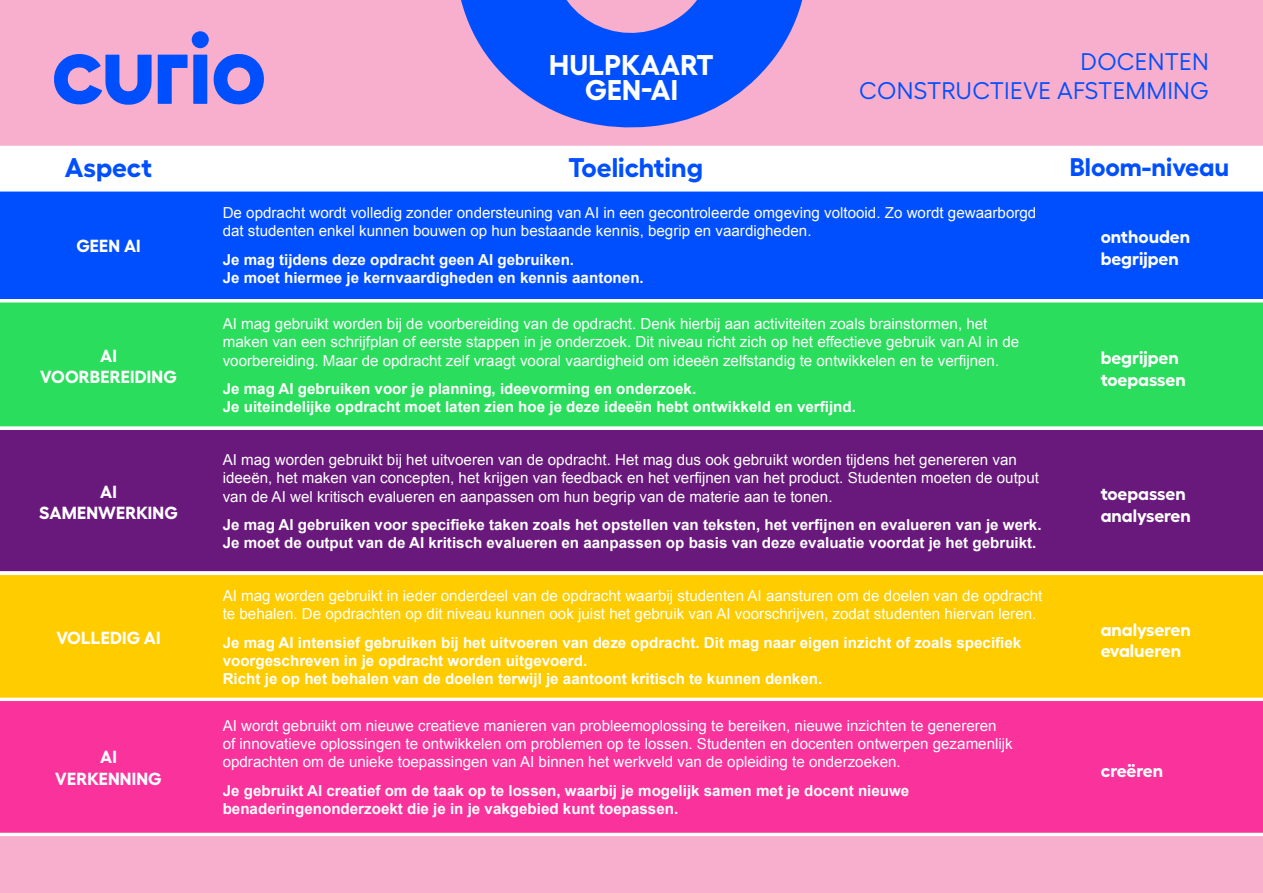
<style>
.page{position:relative;width:1263px;height:893px;background:#f8aecd}
.page>*{position:absolute;margin:0;border:0;box-sizing:border-box;transform-origin:0 0}
.t1{font:700 28.5px/24.5px "Fellix";letter-spacing:.01em;color:#fff;text-align:center}
.t2{font:700 27px "Fellix";color:#004fff}
.t3{font:700 25.5px "Fellix";color:#004fff}
.t4{font:24px/28.8px "Fellix";letter-spacing:.01em;color:#004fff;text-align:right}
.t5{font:700 18px/21.6px "Fellix";color:#fff}
.t6{font:700 17.55px/21px "Fellix";letter-spacing:.01em;color:#fff;text-align:center}
.t7{font:15.15px/18.1px "Arial";color:#fff}
.t8{font:700 15.15px/18.1px "Arial";color:#fff}
</style>
<div class="page">
<svg style="left:461px;top:0;width:342px;height:128px;fill:#004fff"></svg>
<svg style="left:213px;top:54px;width:51px;height:51px"></svg>
<svg style="left:54px;top:54px;width:98px;height:51px"></svg>
<svg style="left:158px;top:55px;width:49px;height:49px"></svg>
<div style="left:192px;top:31px;width:17px;height:17px;background:#004fff;border-radius:50%"></div>
<div style="left:0;top:146px;width:1263px;height:42px;background:#fff"></div>
<div style="left:0;top:188px;width:1263px;height:109px;background:#004fff"></div>
<div style="left:0;top:297px;width:1263px;height:128px;background:#2add5d"></div>
<div style="left:0;top:425px;width:1263px;height:145px;background:#69197c"></div>
<div style="left:0;top:570px;width:1263px;height:126px;background:#fc0"></div>
<svg style="left:0;top:696px;width:1263px;height:140px;background:#f93d9e"></svg>
<h2 class="t2" style="left:65px;top:146px;width:89px">Aspect</h2>
<p class="t6" style="left:76px;top:233px;width:66px">GEEN AI</p>
<p class="t6" style="left:40px;top:343px;width:138px">AI<br>VOORBEREIDING</p>
<p class="t6" style="left:39px;top:479px;width:140px">AI<br>SAMENWERKING</p>
<p class="t6" style="left:56px;top:625px;width:106px">VOLLEDIG AI</p>
<p class="t6" style="left:55px;top:745px;width:108px">AI<br>VERKENNING</p>
<h1 class="t1" style="left:549px;top:50px;width:166px">HULPKAART<br>GEN-AI</h1>
<h3 class="t4" style="left:859px;top:45px;width:351px">DOCENTEN<br>CONSTRUCTIEVE AFSTEMMING</h3>
<h2 class="t2" style="left:568px;top:146px;width:136px">Toelichting</h2>
<p class="t7" style="left:223px;top:203px;width:815px">De opdracht wordt volledig zonder ondersteuning van AI in een gecontroleerde omgeving voltooid. Zo wordt gewaarborgd dat studenten enkel kunnen bouwen op hun bestaande kennis, begrip en vaardigheden.</p>
<p class="t8" style="left:223px;top:251px;width:423px">Je mag tijdens deze opdracht geen AI gebruiken.<br>Je moet hiermee je kernvaardigheden en kennis aantonen.</p>
<p class="t7" style="left:223px;top:315px;width:798px">AI mag gebruikt worden bij de voorbereiding van de opdracht. Denk hierbij aan activiteiten zoals brainstormen, het maken van een schrijfplan of eerste stappen in je onderzoek. Dit niveau richt zich op het effectieve gebruik van AI in de voorbereiding. Maar de opdracht zelf vraagt vooral vaardigheid om ideeën zelfstandig te ontwikkelen en te verfijnen.</p>
<p class="t8" style="left:223px;top:380px;width:635px">Je mag AI gebruiken voor je planning, ideevorming en onderzoek.<br>Je uiteindelijke opdracht moet laten zien hoe je deze ideeën hebt ontwikkeld en verfijnd.</p>
<p class="t7" style="left:223px;top:451px;width:818px">AI mag worden gebruikt bij het uitvoeren van de opdracht. Het mag dus ook gebruikt worden tijdens het genereren van ideeën, het maken van concepten, het krijgen van feedback en het verfijnen van het product. Studenten moeten de output van de AI wel kritisch evalueren en aanpassen om hun begrip van de materie aan te tonen.</p>
<p class="t8" style="left:223px;top:516px;width:820px">Je mag AI gebruiken voor specifieke taken zoals het opstellen van teksten, het verfijnen en evalueren van je werk.<br>Je moet de output van de AI kritisch evalueren en aanpassen op basis van deze evaluatie voordat je het gebruikt.</p>
<p class="t7" style="left:223px;top:586px;width:821px">AI mag worden gebruikt in ieder onderdeel van de opdracht waarbij studenten AI aansturen om de doelen van de opdracht te behalen. De opdrachten op dit niveau kunnen ook juist het gebruik van AI voorschrijven, zodat studenten hiervan leren.</p>
<p class="t8" style="left:223px;top:634px;width:800px">Je mag AI intensief gebruiken bij het uitvoeren van deze opdracht. Dit mag naar eigen inzicht of zoals specifiek voorgeschreven in je opdracht worden uitgevoerd.<br>Richt je op het behalen van de doelen terwijl je aantoont kritisch te kunnen denken.</p>
<p class="t7" style="left:223px;top:717px;width:791px">AI wordt gebruikt om nieuwe creatieve manieren van probleemoplossing te bereiken, nieuwe inzichten te genereren of innovatieve oplossingen te ontwikkelen om problemen op te lossen. Studenten en docenten ontwerpen gezamenlijk opdrachten om de unieke toepassingen van AI binnen het werkveld van de opleiding te onderzoeken.</p>
<p class="t8" style="left:223px;top:782px;width:688px">Je gebruikt AI creatief om de taak op te lossen, waarbij je mogelijk samen met je docent nieuwe benaderingenonderzoekt die je in je vakgebied kunt toepassen.</p>
<h3 class="t3" style="left:1070px;top:147px;width:161px">Bloom-niveau</h3>
<p class="t5" style="left:1101px;top:224px;width:91px">onthouden begrijpen</p>
<p class="t5" style="left:1101px;top:345px;width:87px">begrijpen toepassen</p>
<p class="t5" style="left:1101px;top:481px;width:92px">toepassen analyseren</p>
<p class="t5" style="left:1101px;top:616px;width:92px">analyseren evalueren</p>
<p class="t5" style="left:1101px;top:757px;width:64px">creëren</p>
</div>
